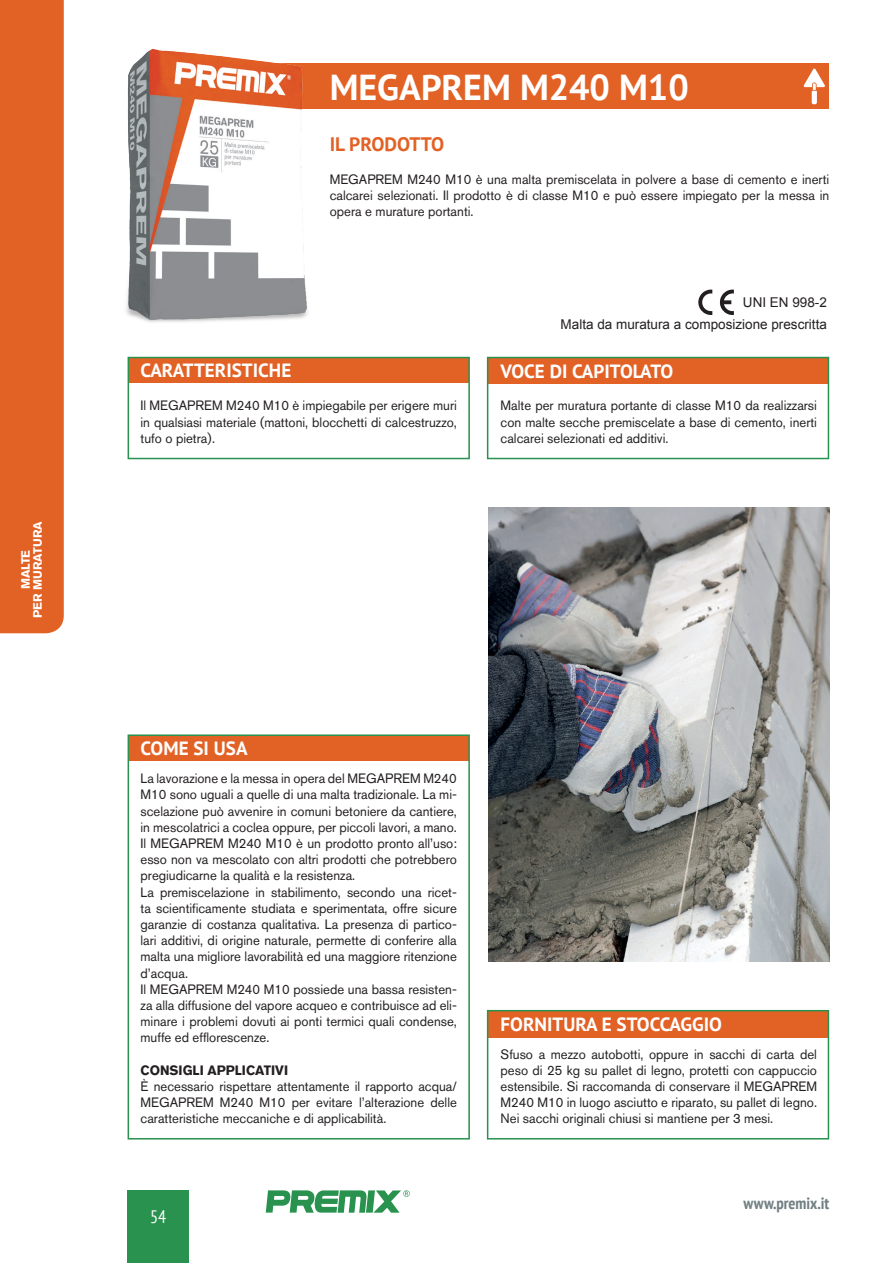
<style>
.page{position:relative;width:893px;height:1263px;background:#fff}
.page>*{position:absolute;margin:0;border:0;box-sizing:border-box;transform-origin:0 0}
.t1{font:700 36px "PT Sans";color:#fff}
.t2{font:700 19.5px "PT Sans";color:#e26125}
.t3{font:700 19.05px "PT Sans";color:#fff}
.t4{font:condensed 18px "PT Sans";color:#fff}
.t5{font:700 condensed 16.5px "PT Sans";color:#717f83}
.t6{font:13.5px/16.2px "Akzidenz Grotesk BQ";color:#231f20;text-align:justify}
.t7{font:13.5px "Arial";color:#231f20}
.t8{font:700 13.5px "Akzidenz Grotesk BQ";color:#231f20}
.t9{font:700 12px/12px "Akzidenz Grotesk BQ";color:#fff;text-align:center}
</style>
<div class="page">
<div style="left:128px;top:1190px;width:61px;height:73px;background:#28924e"></div>
<svg style="left:266px;top:1190px;width:144px;height:23px"></svg>
<div style="left:0;top:0;width:64px;height:633px;background:#e26125"></div>
<div style="left:273px;top:64px;width:556px;height:45px;background:#e26125"></div>
<svg style="left:803px;top:68px;width:22px;height:36px"></svg>
<div style="left:128px;top:357px;width:341px;height:26px;background:#e26125"></div>
<div style="left:128px;top:357px;width:342px;height:102px;border:2px solid #28924e"></div>
<div style="left:488px;top:358px;width:340px;height:26px;background:#e26125"></div>
<div style="left:487px;top:357px;width:342px;height:102px;border:2px solid #28924e"></div>
<div style="left:488px;top:1011px;width:340px;height:26px;background:#e26125"></div>
<div style="left:487px;top:1010px;width:342px;height:129px;border:2px solid #28924e"></div>
<div style="left:128px;top:735px;width:341px;height:26px;background:#e26125"></div>
<div style="left:128px;top:734px;width:342px;height:405px;border:2px solid #28924e"></div>
<svg style="left:720px;top:290px;width:14px;height:25px"></svg>
<svg style="left:698px;top:290px;width:14px;height:25px"></svg>
<img style="left:126px;top:49px;width:194px;height:273px">
<img style="left:488px;top:508px;width:341px;height:453px">
<p class="t9" style="left:20px;top:618px;width:98px;rotate:-90deg">MALTE<br>PER MURATURA</p>
<h1 class="t1" style="left:330px;top:63px;width:361px">MEGAPREM M240 M10</h1>
<h2 class="t2" style="left:330px;top:131px;width:116px">IL PRODOTTO</h2>
<p class="t6" style="left:330px;top:171px;width:501px">MEGAPREM M240 M10 è una malta premiscelata in polvere a base di cemento e inerti calcarei selezionati. Il prodotto è di classe M10 e può essere impiegato per la messa in opera e murature portanti.</p>
<p class="t7" style="left:743px;top:294px;width:86px">UNI EN 998-2</p>
<p class="t7" style="left:561px;top:316px;width:268px">Malta da muratura a composizione prescritta</p>
<h3 class="t3" style="left:141px;top:357px;width:152px">CARATTERISTICHE</h3>
<h3 class="t3" style="left:501px;top:358px;width:174px">VOCE DI CAPITOLATO</h3>
<p class="t6" style="left:501px;top:398px;width:318px">Malte per muratura portante di classe M10 da realizzarsi con malte secche premiscelate a base di cemento, inerti calcarei selezionati ed additivi.</p>
<p class="t6" style="left:141px;top:398px;width:318px">Il MEGAPREM M240 M10 è impiegabile per erigere muri in qualsiasi materiale (mattoni, blocchetti di calcestruzzo, tufo o pietra).</p>
<h3 class="t3" style="left:141px;top:735px;width:109px">COME SI USA</h3>
<p class="t6" style="left:141px;top:770px;width:318px;text-align:left">La lavorazione e la messa in opera del MEGAPREM M240<br>M10 sono uguali a quelle di una malta tradizionale. La mi&shy;scelazione può avvenire in comuni betoniere da cantiere, in mescolatrici a coclea oppure, per piccoli lavori, a mano.<br>Il MEGAPREM M240 M10 è un prodotto pronto all’uso: esso non va mescolato con altri prodotti che potrebbero pregiudicarne la qualità e la resistenza.<br>La premiscelazione in stabilimento, secondo una ricet&shy;ta scientificamente studiata e sperimentata, offre sicure garanzie di costanza qualitativa. La presenza di partico&shy;lari additivi, di origine naturale, permette di conferire alla malta una migliore lavorabilità ed una maggiore ritenzione d’acqua.<br>Il MEGAPREM M240 M10 possiede una bassa resisten&shy;za alla diffusione del vapore acqueo e contribuisce ad eli&shy;minare i problemi dovuti ai ponti termici quali condense, muffe ed efflorescenze.</p>
<p class="t8" style="left:141px;top:1062px;width:149px">CONSIGLI APPLICATIVI</p>
<p class="t6" style="left:141px;top:1078px;width:318px">È necessario rispettare attentamente il rapporto acqua/ MEGAPREM M240 M10 per evitare l’alterazione delle caratteristiche meccaniche e di applicabilità.</p>
<h3 class="t4" style="left:150px;top:1205px;width:18px">54</h3>
<h3 class="t3" style="left:501px;top:1011px;width:223px">FORNITURA E STOCCAGGIO</h3>
<p class="t6" style="left:501px;top:1046px;width:318px">Sfuso a mezzo autobotti, oppure in sacchi di carta del peso di 25 kg su pallet di legno, protetti con cappuccio estensibile. Si raccomanda di conservare il MEGAPREM M240 M10 in luogo asciutto e riparato, su pallet di legno.<br>Nei sacchi originali chiusi si mantiene per 3 mesi.</p>
<p class="t5" style="left:744px;top:1192px;width:87px">www.premix.it</p>
</div>
